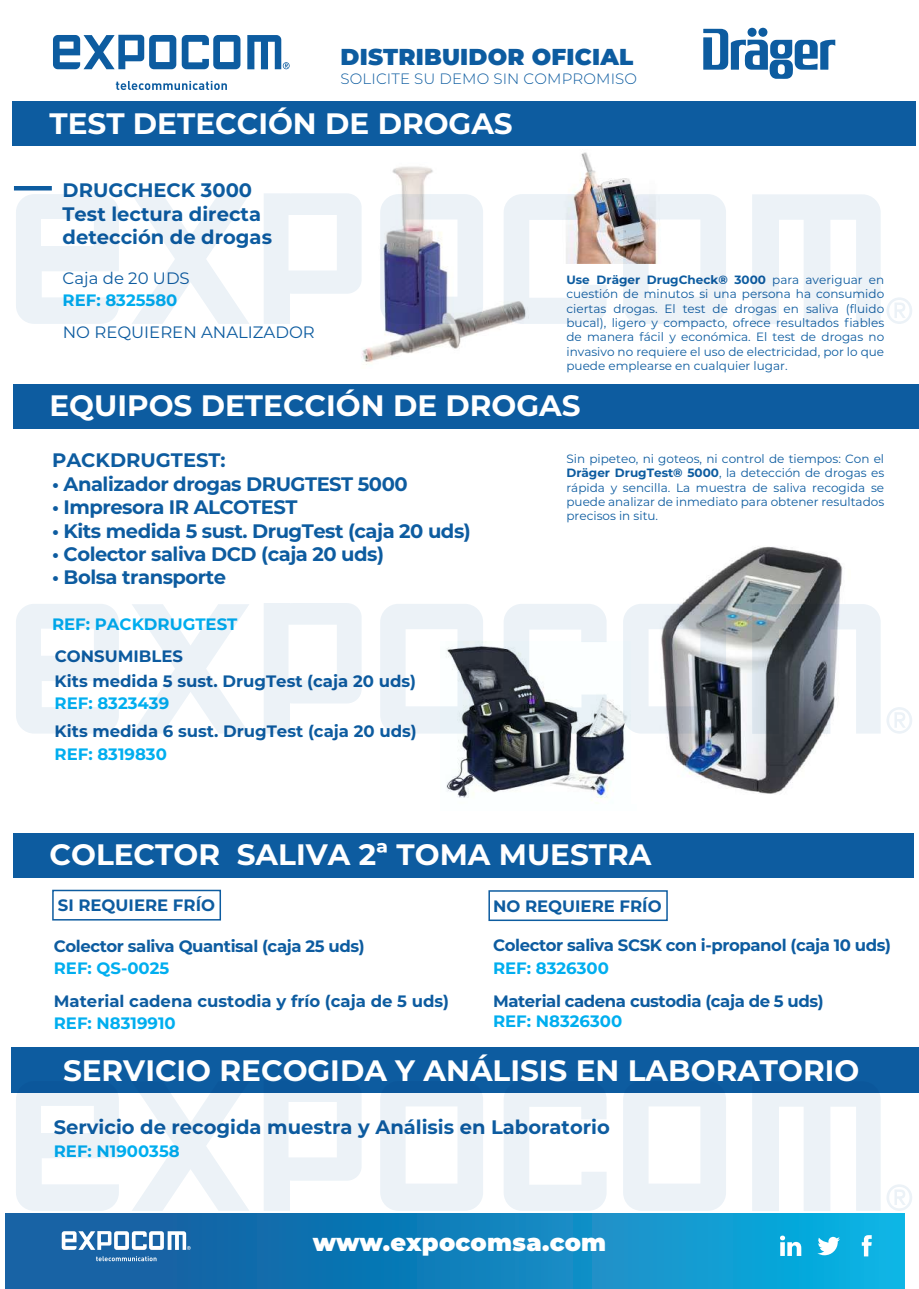
<style>
.page{position:relative;width:919px;height:1289px;background:#fff}
.page>*{position:absolute;margin:0;border:0;box-sizing:border-box;transform-origin:0 0}
.t1{font:700 29.55px "Montserrat";color:#fff}
.t2{font:900 24px "Montserrat";letter-spacing:.015em;color:#fff}
.t3{font:900 22.95px "Montserrat";letter-spacing:.01em;color:#0d5ca0}
.t4{font:700 19.5px "Montserrat";letter-spacing:-.025em;color:#0d5ca0}
.t5{font:700 19.5px/23.4px "Montserrat";color:#0d5ca0}
.t6{font:700 16.5px "Montserrat";color:#0d5ca0}
.t7{font:700 16.5px "Montserrat";letter-spacing:-.025em;color:#0d5ca0}
.t8{font:700 16.5px "Montserrat";color:#00aeef}
.t9{font:16.5px "Montserrat";color:#0d5ca0}
.t10{font:300 15px "Montserrat";letter-spacing:.01em;color:#0d5ca0}
.t11{font:12px/14.4px "Montserrat";color:#0d5ca0;text-align:justify}
.s1{font-weight:700}
</style>
<div class="page">
<svg style="left:53px;top:35px;width:123px;height:34px"></svg>
<svg style="left:182px;top:35px;width:58px;height:34px"></svg>
<svg style="left:247px;top:35px;width:42px;height:34px"></svg>
<svg style="left:116px;top:81px;width:111px;height:9px"></svg>
<svg style="left:703px;top:29px;width:132px;height:50px"></svg>
<div style="left:747px;top:28px;width:9px;height:9px;background:#0d5ca0;border-radius:50%"></div>
<div style="left:758px;top:28px;width:9px;height:9px;background:#0d5ca0;border-radius:50%"></div>
<hr style="left:14px;top:186px;width:38px;height:4px;background:#0d5ca0">
<div style="left:13px;top:102px;width:902px;height:44px;background:#0d5ca0"></div>
<svg style="left:5px;top:1213px;width:899px;height:75px;background:#1183be"></svg>
<svg style="left:780px;top:1235px;width:21px;height:20px"></svg>
<svg style="left:816px;top:1236px;width:24px;height:19px"></svg>
<svg style="left:861px;top:1235px;width:10px;height:21px"></svg>
<svg style="left:62px;top:1230px;width:129px;height:19px"></svg>
<svg style="left:96px;top:1256px;width:60px;height:5px"></svg>
<div style="left:13px;top:384px;width:905px;height:44px;background:#0d5ca0"></div>
<div style="left:13px;top:833px;width:900px;height:44px;background:#0d5ca0"></div>
<img style="left:575px;top:152px;width:59px;height:111px">
<img style="left:361px;top:166px;width:146px;height:199px">
<img style="left:440px;top:646px;width:185px;height:154px">
<img style="left:640px;top:546px;width:203px;height:248px">
<div style="left:52px;top:889px;width:169px;height:31px;border:2px solid #0d5ca0"></div>
<div style="left:488px;top:890px;width:179px;height:31px;border:2px solid #0d5ca0"></div>
<div style="left:11px;top:1047px;width:907px;height:45px;background:#0d5ca0"></div>
<svg style="left:16px;top:194px;width:103px;height:130px"></svg>
<svg style="left:132px;top:195px;width:117px;height:129px"></svg>
<svg style="left:264px;top:193px;width:97px;height:131px"></svg>
<svg style="left:380px;top:194px;width:103px;height:130px;background:#afb2c8"></svg>
<svg style="left:623px;top:194px;width:103px;height:130px"></svg>
<svg style="left:503px;top:194px;width:103px;height:130px"></svg>
<svg style="left:752px;top:194px;width:128px;height:130px"></svg>
<svg style="left:887px;top:297px;width:25px;height:27px"></svg>
<svg style="left:16px;top:604px;width:103px;height:129px"></svg>
<svg style="left:132px;top:604px;width:117px;height:129px"></svg>
<svg style="left:264px;top:603px;width:97px;height:130px"></svg>
<svg style="left:380px;top:604px;width:103px;height:129px"></svg>
<svg style="left:623px;top:603px;width:103px;height:130px;background:#aeb3b8"></svg>
<svg style="left:503px;top:604px;width:103px;height:129px"></svg>
<svg style="left:752px;top:604px;width:128px;height:130px;background:#9da3a9"></svg>
<svg style="left:887px;top:707px;width:25px;height:26px"></svg>
<svg style="left:16px;top:1092px;width:103px;height:118px"></svg>
<svg style="left:132px;top:1092px;width:117px;height:118px"></svg>
<svg style="left:264px;top:1092px;width:97px;height:118px"></svg>
<svg style="left:380px;top:1092px;width:103px;height:118px"></svg>
<svg style="left:623px;top:1092px;width:103px;height:118px"></svg>
<svg style="left:503px;top:1092px;width:103px;height:118px"></svg>
<svg style="left:752px;top:1092px;width:128px;height:119px"></svg>
<svg style="left:887px;top:1184px;width:25px;height:26px"></svg>
<h3 class="t3" style="left:340px;top:40px;width:294px">DISTRIBUIDOR OFICIAL</h3>
<p class="t10" style="left:340px;top:69px;width:298px">SOLICITE SU DEMO SIN COMPROMISO</p>
<h1 class="t1" style="left:49px;top:102px;width:465px">TEST DETECCIÓN DE DROGAS</h1>
<h3 class="t5" style="left:63px;top:178px;width:211px">DRUGCHECK 3000<br>Test lectura directa detección de drogas</h3>
<h3 class="t9" style="left:63px;top:266px;width:129px">Caja de 20 UDS</h3>
<h3 class="t8" style="left:63px;top:288px;width:116px">REF: 8325580</h3>
<h3 class="t9" style="left:63px;top:320px;width:253px">NO REQUIEREN ANALIZADOR</h3>
<p class="t11" style="left:566px;top:272px;width:319px"><span class="s1">Use Dräger DrugCheck® 3000</span> para averiguar en cuestión de minutos si una persona ha consumido ciertas drogas. El test de drogas en saliva (fluido bucal), ligero y compacto, ofrece resultados fiables de manera fácil y económica. El test de drogas no invasivo no requiere el uso de electricidad, por lo que puede emplearse en cualquier lugar.</p>
<h1 class="t1" style="left:49px;top:384px;width:532px">EQUIPOS DETECCIÓN DE DROGAS</h1>
<h3 class="t5" style="left:52px;top:448px;width:175px">PACKDRUGTEST:</h3>
<h3 class="t4" style="left:52px;top:470px;width:357px">• Analizador drogas DRUGTEST 5000</h3>
<h3 class="t4" style="left:52px;top:493px;width:247px">• Impresora IR ALCOTEST</h3>
<h3 class="t4" style="left:52px;top:516px;width:420px">• Kits medida 5 sust. DrugTest (caja 20 uds)</h3>
<h3 class="t4" style="left:52px;top:540px;width:333px">• Colector saliva DCD (caja 20 uds)</h3>
<h3 class="t4" style="left:52px;top:563px;width:175px">• Bolsa transporte</h3>
<h3 class="t8" style="left:52px;top:612px;width:187px">REF: PACKDRUGTEST</h3>
<h3 class="t6" style="left:55px;top:644px;width:130px">CONSUMIBLES</h3>
<h3 class="t6" style="left:55px;top:669px;width:363px">Kits medida 5 sust. DrugTest (caja 20 uds)</h3>
<h3 class="t8" style="left:55px;top:691px;width:116px">REF: 8323439</h3>
<h3 class="t6" style="left:55px;top:719px;width:363px">Kits medida 6 sust. DrugTest (caja 20 uds)</h3>
<h3 class="t8" style="left:55px;top:742px;width:114px">REF: 8319830</h3>
<p class="t11" style="left:566px;top:451px;width:319px">Sin pipeteo, ni goteos, ni control de tiempos: Con el <span class="s1">Dräger DrugTest® 5000</span>, la detección de drogas es rápida y sencilla. La muestra de saliva recogida se puede analizar de inmediato para obtener resultados precisos in situ.</p>
<h1 class="t1" style="left:49px;top:833px;width:603px">COLECTOR SALIVA 2ª TOMA MUESTRA</h1>
<h3 class="t6" style="left:58px;top:893px;width:159px">SI REQUIERE FRÍO</h3>
<h3 class="t7" style="left:54px;top:933px;width:312px">Colector saliva Quantisal (caja 25 uds)</h3>
<h3 class="t6" style="left:54px;top:989px;width:397px">Material cadena custodia y frío (caja de 5 uds)</h3>
<h3 class="t8" style="left:54px;top:956px;width:117px">REF: QS-0025</h3>
<h3 class="t6" style="left:493px;top:894px;width:170px">NO REQUIERE FRÍO</h3>
<h3 class="t7" style="left:493px;top:933px;width:399px">Colector saliva SCSK con i-propanol (caja 10 uds)</h3>
<h3 class="t7" style="left:493px;top:989px;width:332px">Material cadena custodia (caja de 5 uds)</h3>
<h3 class="t8" style="left:493px;top:956px;width:117px">REF: 8326300</h3>
<h3 class="t8" style="left:493px;top:1009px;width:131px">REF: N8326300</h3>
<h1 class="t1" style="left:63px;top:1049px;width:797px">SERVICIO RECOGIDA Y ANÁLISIS EN LABORATORIO</h1>
<h3 class="t5" style="left:54px;top:1114px;width:557px">Servicio de recogida muestra y Análisis en Laboratorio</h3>
<h3 class="t8" style="left:54px;top:1138px;width:127px">REF: N1900358</h3>
<h3 class="t8" style="left:54px;top:1010px;width:123px">REF: N8319910</h3>
<h2 class="t2" style="left:313px;top:1224px;width:295px">www.expocomsa.com</h2>
</div>
